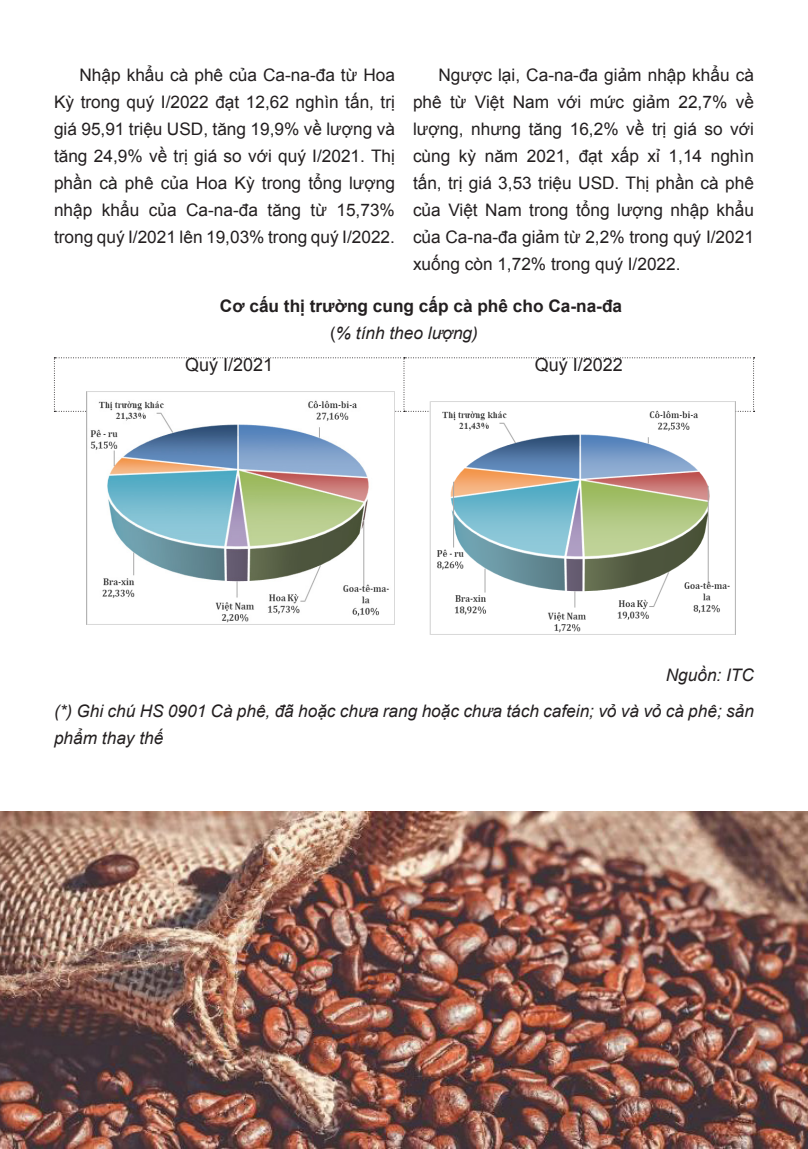
<style>
.page{position:relative;width:808px;height:1149px;background:#fff}
.page>*{position:absolute;margin:0;border:0;box-sizing:border-box;transform-origin:0 0}
.Heading_1_Heading_1{font:18px "Arial";color:#231f20}
.t1{font:17.25px/27px "Arial";color:#231f20;text-align:justify}
.t2{font:italic 17.25px/27px "Arial";color:#231f20}
.t3{font:700 17.25px/27px "Arial";color:#231f20}
.s1{font-weight:400}
.s2{font-weight:400;font-style:italic}
</style>
<div class="page">
<svg style="left:54px;top:357px;width:700px;height:55px"></svg>
<img style="left:64px;top:391px;width:330px;height:233px">
<img style="left:415px;top:401px;width:328px;height:233px">
<img style="left:0;top:811px;width:808px;height:337px">
<p class="t1" style="left:54px;top:61px;width:342px;text-indent:26px">Nhập khẩu cà phê của Ca-na-đa từ Hoa Kỳ trong quý I/2022 đạt 12,62 nghìn tấn, trị giá 95,91 triệu USD, tăng 19,9% về lượng và tăng 24,9% về trị giá so với quý I/2021. Thị phần cà phê của Hoa Kỳ trong tổng lượng nhập khẩu của Ca-na-đa tăng từ 15,73% trong quý I/2021 lên 19,03% trong quý I/2022.</p>
<p class="t1" style="left:413px;top:61px;width:342px;text-indent:26px">Ngược lại, Ca-na-đa giảm nhập khẩu cà phê từ Việt Nam với mức giảm 22,7% về lượng, nhưng tăng 16,2% về trị giá so với cùng kỳ năm 2021, đạt xấp xỉ 1,14 nghìn tấn, trị giá 3,53 triệu USD. Thị phần cà phê của Việt Nam trong tổng lượng nhập khẩu của Ca-na-đa giảm từ 2,2% trong quý I/2021 xuống còn 1,72% trong quý I/2022.</p>
<p class="t3" style="left:330px;top:293px;width:294px;text-indent:-110px">Cơ cấu thị trường cung cấp cà phê cho Ca-na-đa <span class="s1">(</span><span class="s2">% tính theo lượng)</span></p>
<p class="Heading_1_Heading_1" style="left:185px;top:353px;width:90px">Quý I/2021</p>
<p class="Heading_1_Heading_1" style="left:535px;top:353px;width:90px">Quý I/2022</p>
<p class="t2" style="left:666px;top:661px;width:90px">Nguồn: ITC</p>
<p class="t2" style="left:54px;top:697px;width:701px">(*) Ghi chú HS 0901 Cà phê, đã hoặc chưa rang hoặc chưa tách cafein; vỏ và vỏ cà phê; sản phẩm thay thế</p>
</div>
